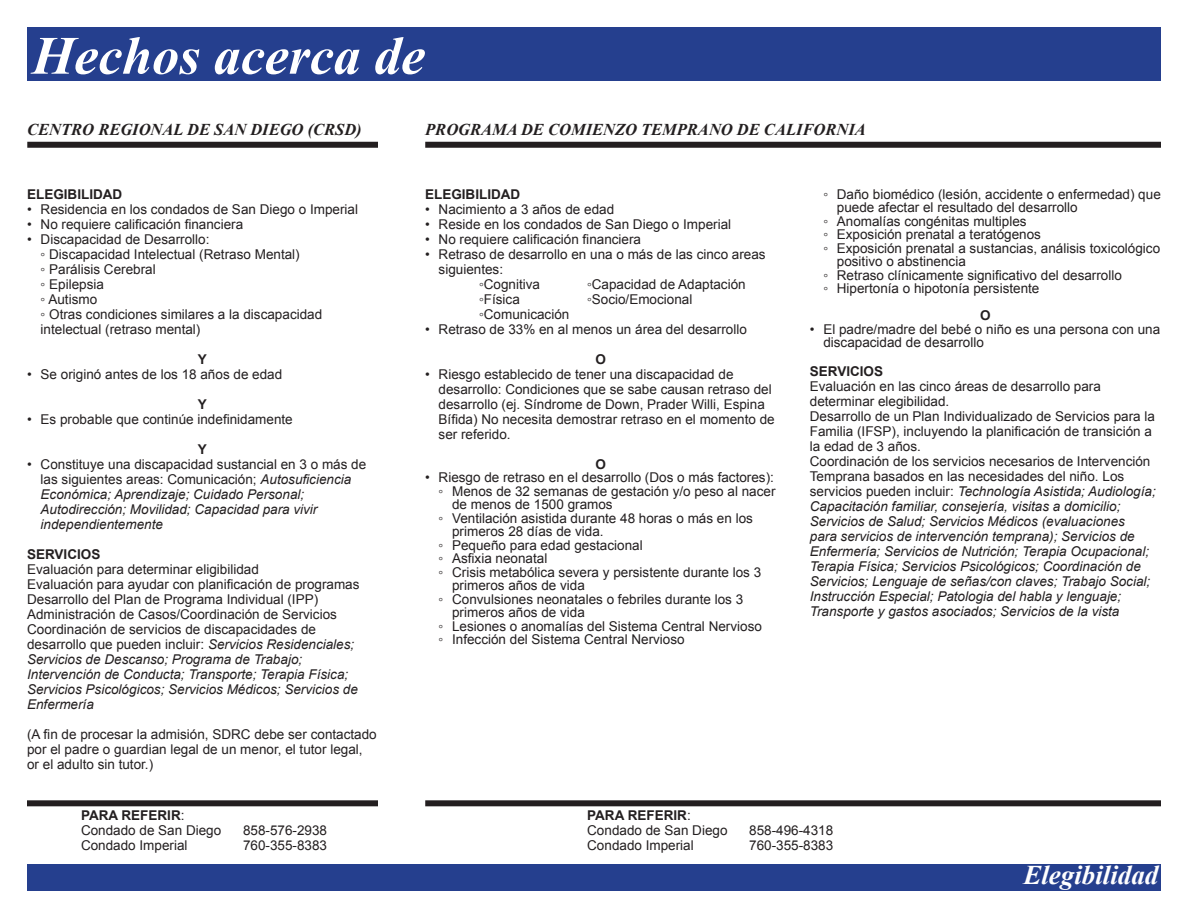
<style>
.page{position:relative;width:1188px;height:918px;background:#fff}
.page>*{position:absolute;margin:0;border:0;box-sizing:border-box;transform-origin:0 0}
.t1{font:italic 700 54px "Times New Roman";color:#fff}
.t2{font:italic 700 27px "Times New Roman";color:#fff}
.t3{font:italic 700 16.5px "Times New Roman";color:#231f20}
.t4{font:13.5px/15px "Arial";color:#231f20}
.t5{font:italic 13.5px/15px "Arial";color:#231f20}
.t6{font:700 13.5px "Arial";color:#231f20}
.s1{font-style:normal}
.s2{font-weight:400}
</style>
<div class="page">
<div style="left:27px;top:27px;width:1134px;height:54px;background:#253f8e"></div>
<div style="left:27px;top:864px;width:1134px;height:27px;background:#253f8e"></div>
<div style="left:425px;top:142px;width:736px;height:6px;background:#231f20"></div>
<div style="left:27px;top:142px;width:351px;height:6px;background:#231f20"></div>
<div style="left:27px;top:800px;width:351px;height:6px;background:#231f20"></div>
<div style="left:425px;top:800px;width:736px;height:6px;background:#231f20"></div>
<p class="t1" style="left:32px;top:18px;width:394px">Hechos acerca de</p>
<p class="t3" style="left:27px;top:118px;width:336px">CENTRO REGIONAL DE SAN DIEGO (CRSD)</p>
<p class="t3" style="left:425px;top:118px;width:442px">PROGRAMA DE COMIENZO TEMPRANO DE CALIFORNIA</p>
<p class="t6" style="left:27px;top:185px;width:97px">ELEGIBILIDAD</p>
<p class="t4" style="left:27px;top:202px;width:332px">• Residencia en los condados de San Diego o Imperial</p>
<p class="t4" style="left:27px;top:217px;width:218px">• No requiere calificación financiera</p>
<p class="t4" style="left:27px;top:232px;width:184px">• Discapacidad de Desarrollo:</p>
<p class="t4" style="left:41px;top:247px;width:261px">◦ Discapacidad Intelectual (Retraso Mental)</p>
<p class="t4" style="left:41px;top:262px;width:117px">◦ Parálisis Cerebral</p>
<p class="t4" style="left:41px;top:277px;width:65px">◦ Epilepsia</p>
<p class="t4" style="left:41px;top:292px;width:58px">◦ Autismo</p>
<p class="t4" style="left:41px;top:307px;width:283px">◦ Otras condiciones similares a la discapacidad intelectual (retraso mental)</p>
<p class="t6" style="left:198px;top:350px;width:11px">Y</p>
<p class="t4" style="left:27px;top:367px;width:257px">• Se originó antes de los 18 años de edad</p>
<p class="t6" style="left:198px;top:395px;width:11px">Y</p>
<p class="t4" style="left:27px;top:412px;width:267px">• Es probable que continúe indefinidamente</p>
<p class="t6" style="left:198px;top:440px;width:11px">Y</p>
<p class="t5" style="left:41px;top:457px;width:327px;text-indent:-14px"><span class="s1">• Constituye una discapacidad sustancial en 3 o más de las siguientes areas: Comunicación;</span> Autosuficiencia Económica; Aprendizaje; Cuidado Personal; Autodirección; Movilidad; Capacidad para vivir independientemente</p>
<p class="t6" style="left:27px;top:545px;width:75px">SERVICIOS</p>
<p class="t4" style="left:27px;top:562px;width:233px">Evaluación para determinar eligibilidad</p>
<p class="t4" style="left:27px;top:577px;width:334px">Evaluación para ayudar con planificación de programas</p>
<p class="t4" style="left:27px;top:592px;width:293px">Desarrollo del Plan de Programa Individual (IPP)</p>
<p class="t4" style="left:27px;top:607px;width:311px">Administración de Casos/Coordinación de Servicios</p>
<p class="t5" style="left:27px;top:622px;width:332px"><span class="s1">Coordinación de servicios de discapacidades de desarrollo que pueden incluir:</span> Servicios Residenciales; Servicios de Descanso; Programa de Trabajo; Intervención de Conducta; Transporte; Terapia Física; Servicios Psicológicos; Servicios Médicos; Servicios de Enfermería</p>
<p class="t4" style="left:27px;top:727px;width:351px">(A fin de procesar la admisión, SDRC debe ser contactado por el padre o guardian legal de un menor, el tutor legal, or el adulto sin tutor.)</p>
<p class="t6" style="left:81px;top:806px;width:105px">PARA REFERIR<span class="s2">:</span></p>
<p class="t4" style="left:81px;top:823px;width:142px">Condado de San Diego</p>
<p class="t4" style="left:243px;top:823px;width:86px">858-576-2938</p>
<p class="t4" style="left:81px;top:838px;width:108px">Condado Imperial</p>
<p class="t4" style="left:243px;top:838px;width:86px">760-355-8383</p>
<p class="t6" style="left:425px;top:185px;width:97px">ELEGIBILIDAD</p>
<p class="t4" style="left:425px;top:202px;width:191px">• Nacimiento a 3 años de edad</p>
<p class="t4" style="left:425px;top:217px;width:308px">• Reside en los condados de San Diego o Imperial</p>
<p class="t4" style="left:425px;top:232px;width:218px">• No requiere calificación financiera</p>
<p class="t4" style="left:439px;top:247px;width:329px;text-indent:-14px">• Retraso de desarrollo en una o más de las cinco areas siguientes:</p>
<p class="t4" style="left:479px;top:277px;width:63px">◦Cognitiva</p>
<p class="t4" style="left:587px;top:277px;width:160px">◦Capacidad de Adaptación</p>
<p class="t4" style="left:479px;top:292px;width:42px">◦Física</p>
<p class="t4" style="left:587px;top:292px;width:107px">◦Socio/Emocional</p>
<p class="t4" style="left:479px;top:307px;width:92px">◦Comunicación</p>
<p class="t4" style="left:425px;top:322px;width:323px">• Retraso de 33% en al menos un área del desarrollo</p>
<p class="t6" style="left:595px;top:350px;width:12px">O</p>
<p class="t4" style="left:439px;top:367px;width:338px;text-indent:-14px">• Riesgo establecido de tener una discapacidad de desarrollo: Condiciones que se sabe causan retraso del desarrollo (ej. Síndrome de Down, Prader Willi, Espina Bífida) No necesita demostrar retraso en el momento de ser referido.</p>
<p class="t6" style="left:595px;top:455px;width:12px">O</p>
<p class="t4" style="left:425px;top:470px;width:350px">• Riesgo de retraso en el desarrollo (Dos o más factores):</p>
<p class="t4" style="left:452px;top:484px;width:325px;line-height:13.5px;text-indent:-14px">◦ Menos de 32 semanas de gestación y/o peso al nacer de menos de 1500 gramos</p>
<p class="t4" style="left:452px;top:511px;width:302px;line-height:13.5px;text-indent:-14px">◦ Ventilación asistida durante 48 horas o más en los primeros 28 días de vida.</p>
<p class="t4" style="left:439px;top:538px;width:206px">◦ Pequeño para edad gestacional</p>
<p class="t4" style="left:439px;top:551px;width:110px">◦ Asfixia neonatal</p>
<p class="t4" style="left:452px;top:565px;width:311px;line-height:13.5px;text-indent:-14px">◦ Crisis metabólica severa y persistente durante los 3 primeros años de vida</p>
<p class="t4" style="left:452px;top:592px;width:293px;line-height:13.5px;text-indent:-14px">◦ Convulsiones neonatales o febriles durante los 3 primeros años de vida</p>
<p class="t4" style="left:439px;top:619px;width:325px">◦ Lesiones o anomalías del Sistema Central Nervioso</p>
<p class="t4" style="left:439px;top:632px;width:248px">◦ Infección del Sistema Central Nervioso</p>
<p class="t4" style="left:837px;top:187px;width:325px;line-height:13.5px;text-indent:-14px">◦ Daño biomédico (lesión, accidente o enfermedad) que puede afectar el resultado del desarrollo</p>
<p class="t4" style="left:823px;top:214px;width:205px">◦ Anomalías congénitas multiples</p>
<p class="t4" style="left:823px;top:227px;width:219px">◦ Exposición prenatal a teratógenos</p>
<p class="t4" style="left:837px;top:241px;width:325px;line-height:13.5px;text-indent:-14px">◦ Exposición prenatal a sustancias, análisis toxicológico positivo o abstinencia</p>
<p class="t4" style="left:823px;top:268px;width:300px">◦ Retraso clínicamente significativo del desarrollo</p>
<p class="t4" style="left:823px;top:281px;width:218px">◦ Hipertonía o hipotonía persistente</p>
<p class="t6" style="left:980px;top:307px;width:12px">O</p>
<p class="t4" style="left:823px;top:322px;width:338px;line-height:13.5px;text-indent:-14px">• El padre/madre del bebé o niño es una persona con una discapacidad de desarrollo</p>
<p class="t6" style="left:810px;top:362px;width:75px">SERVICIOS</p>
<p class="t4" style="left:810px;top:379px;width:293px">Evaluación en las cinco áreas de desarrollo para determinar elegibilidad.</p>
<p class="t4" style="left:810px;top:409px;width:347px">Desarrollo de un Plan Individualizado de Servicios para la<br>Familia (IFSP), incluyendo la planificación de transición a la edad de 3 años.</p>
<p class="t5" style="left:810px;top:454px;width:347px"><span class="s1">Coordinación de los servicios necesarios de Intervención Temprana basados en las necesidades del niño. Los servicios pueden incluir:</span> Technología Asistida; Audiología; Capacitación familiar, consejería, visitas a domicilio; Servicios de Salud; Servicios Médicos (evaluaciones<br>para servicios de intervención temprana); Servicios de Enfermería; Servicios de Nutrición; Terapia Ocupacional; Terapia Física; Servicios Psicológicos; Coordinación de Servicios; Lenguaje de señas/con claves; Trabajo Social; Instrucción Especial; Patologia del habla y lenguaje; Transporte y gastos asociados; Servicios de la vista</p>
<p class="t6" style="left:587px;top:806px;width:105px">PARA REFERIR<span class="s2">:</span></p>
<p class="t4" style="left:587px;top:823px;width:142px">Condado de San Diego</p>
<p class="t4" style="left:749px;top:823px;width:86px">858-496-4318</p>
<p class="t4" style="left:587px;top:838px;width:108px">Condado Imperial</p>
<p class="t4" style="left:749px;top:838px;width:86px">760-355-8383</p>
<p class="t2" style="left:1023px;top:856px;width:137px">Elegibilidad</p>
</div>
